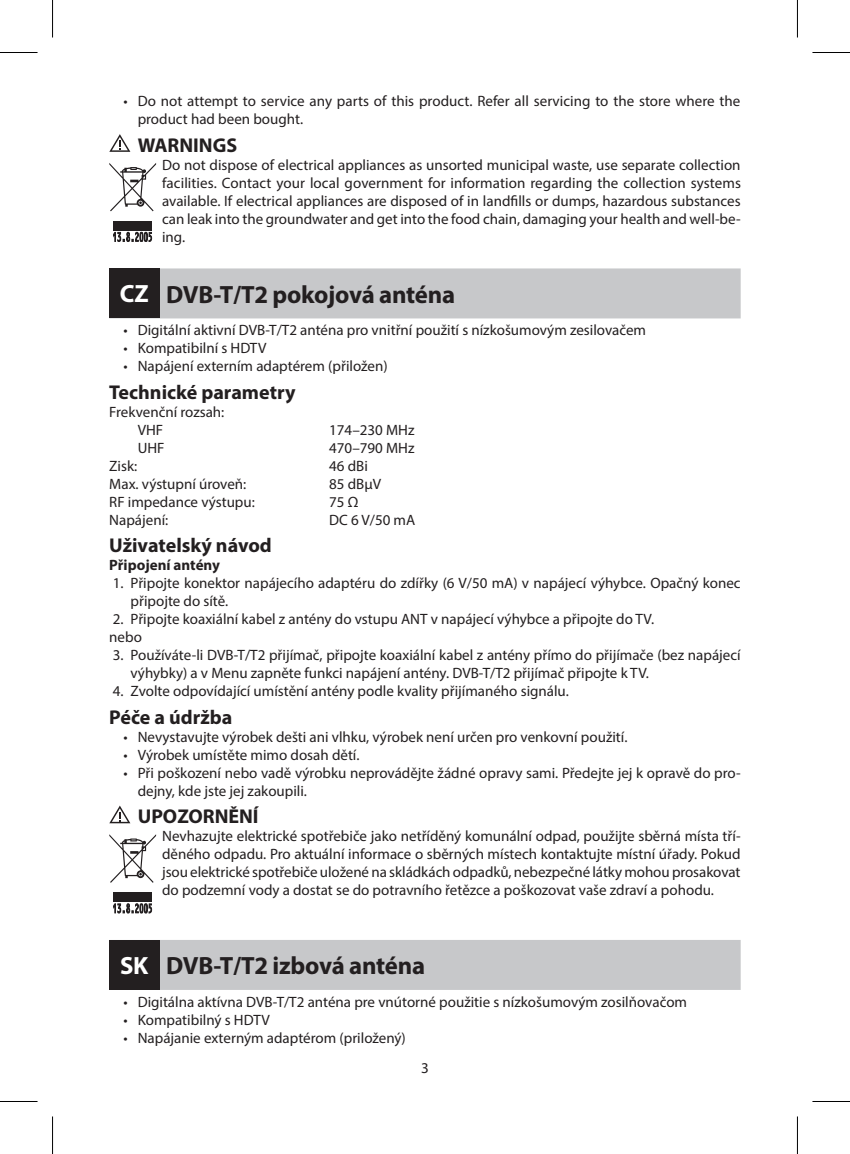
<style>
.page{position:relative;width:850px;height:1154px;background:#fff}
.page>*{position:absolute;margin:0;border:0;box-sizing:border-box;transform-origin:0 0}
.t1{font:700 25px "Myriad Pro";letter-spacing:-.01em;color:#231f20}
.t2{font:700 20px "Myriad Pro";color:#231f20}
.t3{font:15px/18px "Myriad Pro";color:#231f20}
.t4{font:700 15px "Myriad Pro";color:#231f20}
.s1{color:#fff}
</style>
<div class="page">
<div style="left:109px;top:268px;width:631px;height:50px;background:#c7c8ca"></div>
<div style="left:109px;top:940px;width:631px;height:50px;background:#c7c8ca"></div>
<svg style="left:109px;top:134px;width:21px;height:18px"></svg>
<svg style="left:113px;top:231px;width:39px;height:11px"></svg>
<svg style="left:109px;top:163px;width:47px;height:48px"></svg>
<div style="left:113px;top:221px;width:39px;height:10px;background:#231f20"></div>
<div style="left:109px;top:268px;width:50px;height:50px;background:#231f20"></div>
<svg style="left:109px;top:805px;width:21px;height:18px"></svg>
<svg style="left:113px;top:903px;width:39px;height:10px"></svg>
<svg style="left:109px;top:834px;width:47px;height:49px"></svg>
<div style="left:113px;top:892px;width:39px;height:10px;background:#231f20"></div>
<div style="left:109px;top:939px;width:50px;height:50px;background:#231f20"></div>
<hr style="left:0;top:52px;width:38px;height:1px;background:#000">
<hr style="left:812px;top:52px;width:37px;height:1px;background:#000">
<hr style="left:0;top:1101px;width:38px;height:1px;background:#000">
<hr style="left:812px;top:1101px;width:37px;height:1px;background:#000">
<hr style="left:52px;top:0;width:1px;height:38px;background:#000">
<hr style="left:52px;top:1116px;width:1px;height:38px;background:#000">
<hr style="left:796px;top:0;width:1px;height:38px;background:#000">
<hr style="left:796px;top:1116px;width:1px;height:38px;background:#000">
<p class="t3" style="left:138px;top:92px;width:604px;text-indent:-14px">• Do not attempt to service any parts of this product. Refer all servicing to the store where the product had been bought.</p>
<h2 class="t2" style="left:138px;top:132px;width:101px">WARNINGS</h2>
<p class="t3" style="left:162px;top:156px;width:580px;text-align:justify">Do not dispose of electrical appliances as unsorted municipal waste, use separate collection facilities. Contact your local government for information regarding the collection systems available. If electrical appliances are disposed of in landfills or dumps, hazardous substances can leak into the groundwater and get into the food chain, damaging your health and well-be&shy;ing.</p>
<h1 class="t1" style="left:120px;top:278px;width:336px"><span class="s1">CZ</span> DVB-T/T2 pokojová anténa</h1>
<p class="t3" style="left:123px;top:321px;width:524px">• Digitální aktivní DVB-T/T2 anténa pro vnitřní použití s nízkošumovým zesilovačem</p>
<p class="t3" style="left:123px;top:339px;width:144px">• Kompatibilní s HDTV</p>
<p class="t3" style="left:123px;top:357px;width:265px">• Napájení externím adaptérem (přiložen)</p>
<h2 class="t2" style="left:109px;top:379px;width:187px">Technické parametry</h2>
<p class="t3" style="left:138px;top:402px;width:88px;text-indent:-28px">Frekvenční rozsah:<br>VHF</p>
<p class="t3" style="left:329px;top:420px;width:87px">174–230 MHz</p>
<p class="t3" style="left:138px;top:438px;width:28px">UHF</p>
<p class="t3" style="left:329px;top:438px;width:87px">470–790 MHz</p>
<p class="t3" style="left:109px;top:456px;width:30px">Zisk:</p>
<p class="t3" style="left:329px;top:456px;width:40px">46 dBi</p>
<p class="t3" style="left:109px;top:474px;width:138px">Max. výstupní úroveň:</p>
<p class="t3" style="left:329px;top:474px;width:53px">85 dBμV</p>
<p class="t3" style="left:109px;top:492px;width:147px">RF impedance výstupu:</p>
<p class="t3" style="left:329px;top:492px;width:31px">75 Ω</p>
<p class="t3" style="left:109px;top:510px;width:60px">Napájení:</p>
<p class="t3" style="left:329px;top:510px;width:87px">DC 6 V/50 mA</p>
<h2 class="t2" style="left:109px;top:532px;width:164px">Uživatelský návod</h2>
<p class="t4" style="left:109px;top:555px;width:112px">Připojení antény</p>
<p class="t3" style="left:130px;top:574px;width:611px;text-indent:-18px">1. Připojte konektor napájecího adaptéru do zdířky (6 V/50 mA) v napájecí výhybce. Opačný konec připojte do sítě.</p>
<p class="t3" style="left:109px;top:610px;width:546px">2. Připojte koaxiální kabel z antény do vstupu ANT v napájecí výhybce a připojte do TV. nebo</p>
<p class="t3" style="left:130px;top:646px;width:611px;text-indent:-18px">3. Používáte-li DVB-T/T2 přijímač, připojte koaxiální kabel z antény přímo do přijímače (bez napájecí výhybky) a v Menu zapněte funkci napájení antény. DVB-T/T2 přijímač připojte k TV.</p>
<p class="t3" style="left:113px;top:682px;width:457px">4. Zvolte odpovídající umístění antény podle kvality přijímaného signálu.</p>
<h2 class="t2" style="left:109px;top:704px;width:124px">Péče a údržba</h2>
<p class="t3" style="left:123px;top:727px;width:505px">• Nevystavujte výrobek dešti ani vlhku, výrobek není určen pro venkovní použití.</p>
<p class="t3" style="left:123px;top:745px;width:237px">• Výrobek umístěte mimo dosah dětí.</p>
<p class="t3" style="left:138px;top:763px;width:604px;text-indent:-14px">• Při poškození nebo vadě výrobku neprovádějte žádné opravy sami. Předejte jej k opravě do pro&shy;dejny, kde jste jej zakoupili.</p>
<h2 class="t2" style="left:138px;top:803px;width:122px">UPOZORNĚNÍ</h2>
<p class="t3" style="left:162px;top:827px;width:579px;text-align:justify">Nevhazujte elektrické spotřebiče jako netříděný komunální odpad, použijte sběrná místa tří&shy;děného odpadu. Pro aktuální informace o sběrných místech kontaktujte místní úřady. Pokud jsou elektrické spotřebiče uložené na skládkách odpadků, nebezpečné látky mohou prosakovat do podzemní vody a dostat se do potravního řetězce a poškozovat vaše zdraví a pohodu.</p>
<h1 class="t1" style="left:120px;top:949px;width:306px"><span class="s1">SK</span> DVB-T/T2 izbová anténa</h1>
<p class="t3" style="left:123px;top:992px;width:565px">• Digitálna aktívna DVB-T/T2 anténa pre vnútorné použitie s nízkošumovým zosilňovačom</p>
<p class="t3" style="left:123px;top:1010px;width:148px">• Kompatibilný s HDTV</p>
<p class="t3" style="left:123px;top:1028px;width:284px">• Napájanie externým adaptérom (priložený)</p>
<p class="t3" style="left:421px;top:1059px;width:9px">3</p>
</div>
